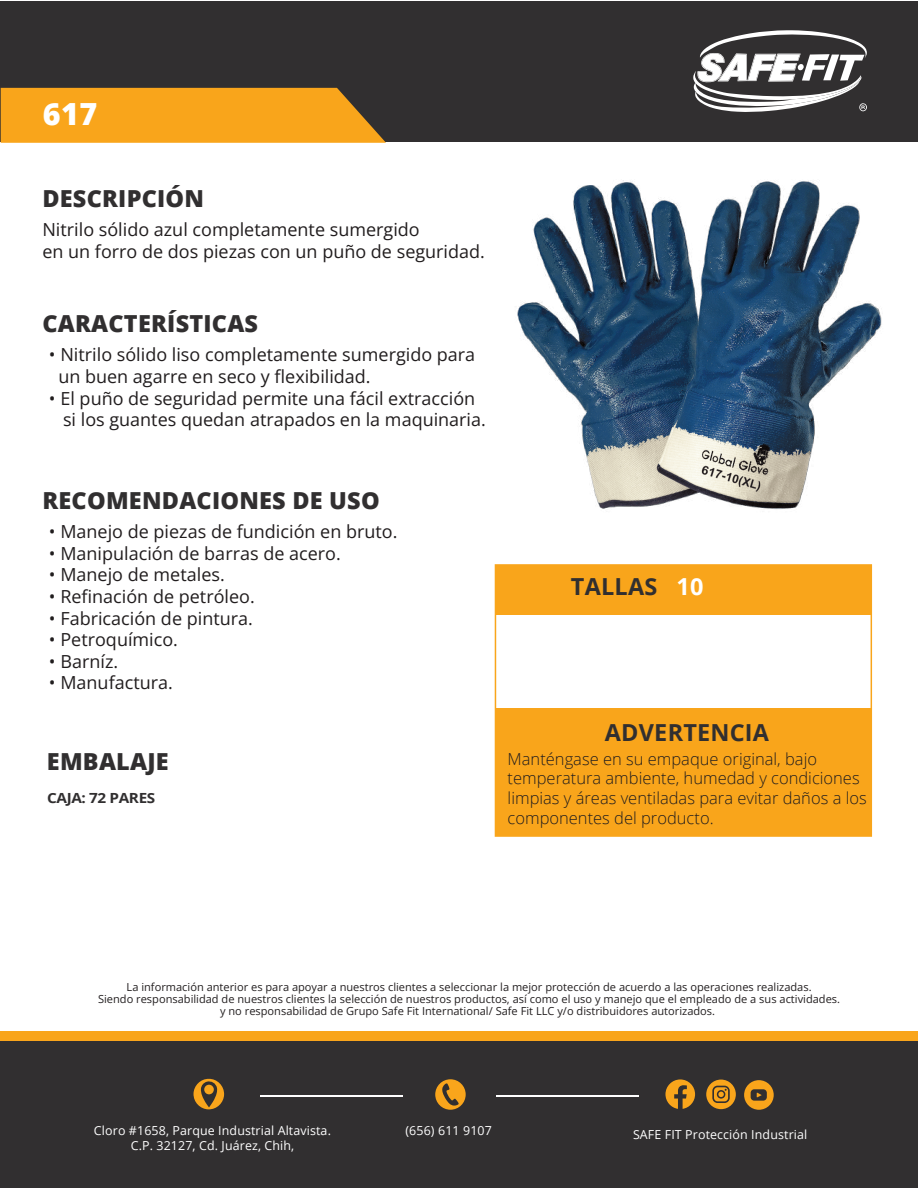
<style>
.page{position:relative;width:918px;height:1188px;background:#fff}
.page>*{position:absolute;margin:0;border:0;box-sizing:border-box;transform-origin:0 0}
.t1{font:800 30.45px "Open Sans";color:#fff}
.t2{font:800 23.4px "Open Sans";letter-spacing:.01em;color:#312f30}
.t3{font:700 23.4px "Open Sans";letter-spacing:.01em;color:#312f30}
.t4{font:700 23.4px "Open Sans";color:#fff}
.t5{font:18px/21.6px "Open Sans";color:#211d1e}
.t6{font:300 16.5px/19.8px "Open Sans";color:#211d1e}
.t7{font:700 13.95px "Open Sans";letter-spacing:-.025em;color:#312f30;scale:1.1 1}
.t8{font:12.45px/14.9px "Open Sans";letter-spacing:.01em;color:#fff;text-align:center}
.t9{font:11.1px/12px "Open Sans";color:#231f20;text-align:center}
</style>
<div class="page">
<div style="left:1px;top:1px;width:917px;height:140px;background:#312f30"></div>
<svg style="left:1px;top:88px;width:385px;height:55px;background:#ed9e1d"></svg>
<div style="left:0;top:1032px;width:918px;height:156px;background:#312f30"></div>
<div style="left:0;top:1032px;width:918px;height:9px;background:#f9a51b"></div>
<hr style="left:260px;top:1096px;width:142px;height:1px;background:#fff">
<hr style="left:497px;top:1096px;width:142px;height:1px;background:#fff">
<svg style="left:693px;top:30px;width:174px;height:82px"></svg>
<div style="left:495px;top:565px;width:376px;height:50px;background:#f9a51b"></div>
<div style="left:495px;top:709px;width:376px;height:127px;background:#f9a51b"></div>
<div style="left:495px;top:564px;width:377px;height:273px;border:2px solid #f9a51b"></div>
<svg style="left:193px;top:1079px;width:31px;height:31px"></svg>
<div style="left:204px;top:1085px;width:10px;height:9px;background:#f9a51b;border-radius:50%"></div>
<svg style="left:435px;top:1079px;width:31px;height:31px"></svg>
<svg style="left:706px;top:1080px;width:30px;height:29px"></svg>
<svg style="left:665px;top:1079px;width:30px;height:30px"></svg>
<svg style="left:744px;top:1080px;width:30px;height:30px"></svg>
<img style="left:517px;top:180px;width:365px;height:329px">
<h1 class="t1" style="left:43px;top:91px;width:56px">617</h1>
<p class="t2" style="left:42px;top:181px;width:163px">DESCRIPCIÓN</p>
<p class="t5" style="left:42px;top:218px;width:444px">Nitrilo sólido azul completamente sumergido<br>en un forro de dos piezas con un puño de seguridad.</p>
<p class="t2" style="left:42px;top:306px;width:217px">CARACTERÍSTICAS</p>
<p class="t5" style="left:58px;top:344px;width:418px;text-indent:-9px">• Nitrilo sólido liso completamente sumergido para un buen agarre en seco y flexibilidad.</p>
<p class="t5" style="left:63px;top:387px;width:424px;text-indent:-14px">• El puño de seguridad permite una fácil extracción si los guantes quedan atrapados en la maquinaria.</p>
<p class="t2" style="left:42px;top:483px;width:339px">RECOMENDACIONES DE USO</p>
<p class="t5" style="left:49px;top:520px;width:350px">• Manejo de piezas de fundición en bruto.</p>
<p class="t5" style="left:49px;top:542px;width:293px">• Manipulación de barras de acero.</p>
<p class="t5" style="left:49px;top:564px;width:177px">• Manejo de metales.</p>
<p class="t5" style="left:49px;top:585px;width:207px">• Refinación de petróleo.</p>
<p class="t5" style="left:49px;top:607px;width:205px">• Fabricación de pintura.</p>
<p class="t5" style="left:49px;top:628px;width:130px">• Petroquímico.</p>
<p class="t5" style="left:49px;top:650px;width:71px">• Barníz.</p>
<p class="t5" style="left:49px;top:672px;width:125px">• Manufactura.</p>
<p class="t2" style="left:47px;top:744px;width:123px">EMBALAJE</p>
<p class="t7" style="left:47px;top:788px;width:100px">CAJA: 72 PARES</p>
<p class="t3" style="left:571px;top:570px;width:88px">TALLAS</p>
<p class="t4" style="left:677px;top:570px;width:29px">10</p>
<p class="t3" style="left:605px;top:716px;width:166px">ADVERTENCIA</p>
<p class="t6" style="left:508px;top:748px;width:361px">Manténgase en su empaque original, bajo temperatura ambiente, humedad y condiciones limpias y áreas ventiladas para evitar daños a los componentes del producto.</p>
<p class="t9" style="left:98px;top:980px;width:744px">La información anterior es para apoyar a nuestros clientes a seleccionar la mejor protección de acuerdo a las operaciones realizadas.<br>Siendo responsabilidad de nuestros clientes la selección de nuestros productos, así como el uso y manejo que el empleado de a sus actividades. y no responsabilidad de Grupo Safe Fit International/ Safe Fit LLC y/o distribuidores autorizados.</p>
<p class="t8" style="left:94px;top:1123px;width:238px">Cloro #1658, Parque Industrial Altavista.<br>C.P. 32127, Cd. Juárez, Chih,</p>
<p class="t8" style="left:633px;top:1127px;width:176px">SAFE FIT Protección Industrial</p>
<p class="t8" style="left:405px;top:1123px;width:88px">(656) 611 9107</p>
</div>
